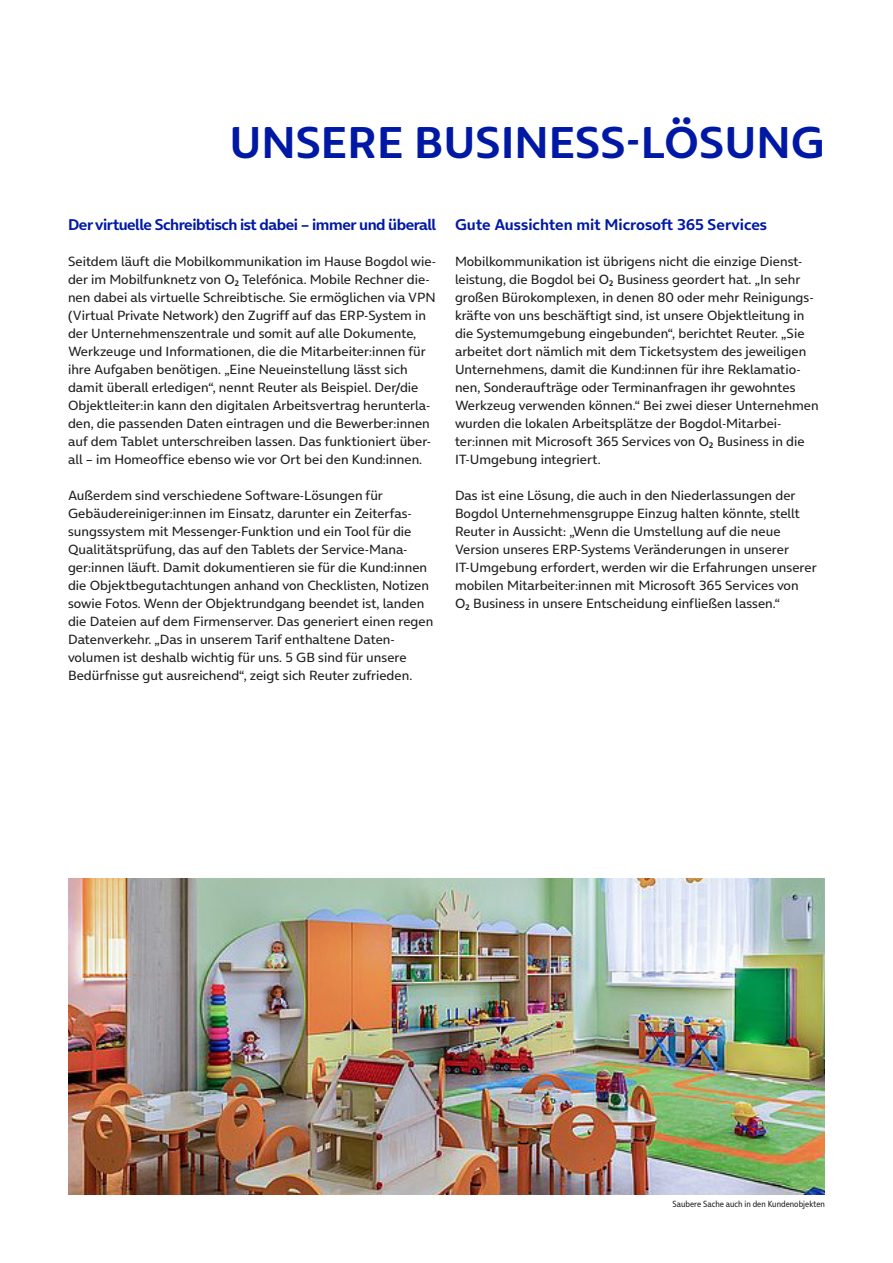
<style>
.page{position:relative;width:893px;height:1263px;background:#fff}
.page>*{position:absolute;margin:0;border:0;box-sizing:border-box;transform-origin:0 0}
.t1{font:700 45px "On Air";color:#0019a5}
.t2{font:700 15.75px "On Air";letter-spacing:-.03em;color:#0019a5}
.t3{font:700 15.75px "On Air";color:#0019a5}
.t4{font:13.5px/18px "On Air";color:#1f1f1f}
.t5{font:9px "On Air";color:#1f1f1f;scale:.87 1}
</style>
<div class="page">
<img style="left:68px;top:878px;width:757px;height:317px">
<h1 class="t1" style="left:229px;top:104px;width:597px">UNSERE BUSINESS-LÖSUNG</h1>
<p class="t2" style="left:68px;top:211px;width:370px">Der virtuelle Schreibtisch ist dabei – immer und überall</p>
<p class="t4" style="left:68px;top:251px;width:369px">Seitdem läuft die Mobilkommunikation im Hause Bogdol wie&shy;der im Mobilfunknetz von π Telefónica. Mobile Rechner die&shy;nen dabei als virtuelle Schreibtische. Sie ermöglichen via VPN (Virtual Private Network) den Zugriff auf das ERP-System in der Unternehmenszentrale und somit auf alle Dokumente, Werkzeuge und Informationen, die die Mitarbeiter:innen für ihre Aufgaben benötigen. „Eine Neueinstellung lässt sich damit überall erledigen“, nennt Reuter als Beispiel. Der/die Objektleiter:in kann den digitalen Arbeitsvertrag herunterla&shy;den, die passenden Daten eintragen und die Bewerber:innen auf dem Tablet unterschreiben lassen. Das funktioniert über&shy;all – im Homeoffice ebenso wie vor Ort bei den Kund:innen.</p>
<p class="t4" style="left:68px;top:485px;width:367px">Außerdem sind verschiedene Software-Lösungen für Gebäudereiniger:innen im Einsatz, darunter ein Zeiterfas&shy;sungssystem mit Messenger-Funktion und ein Tool für die Qualitätsprüfung, das auf den Tablets der Service-Mana&shy;ger:innen läuft. Damit dokumentieren sie für die Kund:innen die Objektbegutachtungen anhand von Checklisten, Notizen sowie Fotos. Wenn der Objektrundgang beendet ist, landen die Dateien auf dem Firmenserver. Das generiert einen regen Datenverkehr. „Das in unserem Tarif enthaltene Daten&shy;volumen ist deshalb wichtig für uns. 5 GB sind für unsere Bedürfnisse gut ausreichend“, zeigt sich Reuter zufrieden.</p>
<p class="t3" style="left:455px;top:211px;width:314px">Gute Aussichten mit Microsoft 365 Services</p>
<p class="t4" style="left:455px;top:251px;width:365px">Mobilkommunikation ist übrigens nicht die einzige Dienst&shy;leistung, die Bogdol bei π Business geordert hat. „In sehr großen Bürokomplexen, in denen 80 oder mehr Reinigungs&shy;kräfte von uns beschäftigt sind, ist unsere Objektleitung in die Systemumgebung eingebunden“, berichtet Reuter. „Sie arbeitet dort nämlich mit dem Ticketsystem des jeweiligen Unternehmens, damit die Kund:innen für ihre Reklamatio&shy;nen, Sonderaufträge oder Terminanfragen ihr gewohntes Werkzeug verwenden können.“ Bei zwei dieser Unternehmen wurden die lokalen Arbeitsplätze der Bogdol-Mitarbei&shy;ter:innen mit Microsoft 365 Services von π Business in die IT-Umgebung integriert.</p>
<p class="t4" style="left:455px;top:485px;width:363px">Das ist eine Lösung, die auch in den Niederlassungen der Bogdol Unternehmensgruppe Einzug halten könnte, stellt Reuter in Aussicht: „Wenn die Umstellung auf die neue Version unseres ERP-Systems Veränderungen in unserer IT-Umgebung erfordert, werden wir die Erfahrungen unserer mobilen Mitarbeiter:innen mit Microsoft 365 Services von π Business in unsere Entscheidung einfließen lassen.“</p>
<p class="t5" style="left:672px;top:1196px;width:177px">Saubere Sache auch in den Kundenobjekten</p>
</div>
